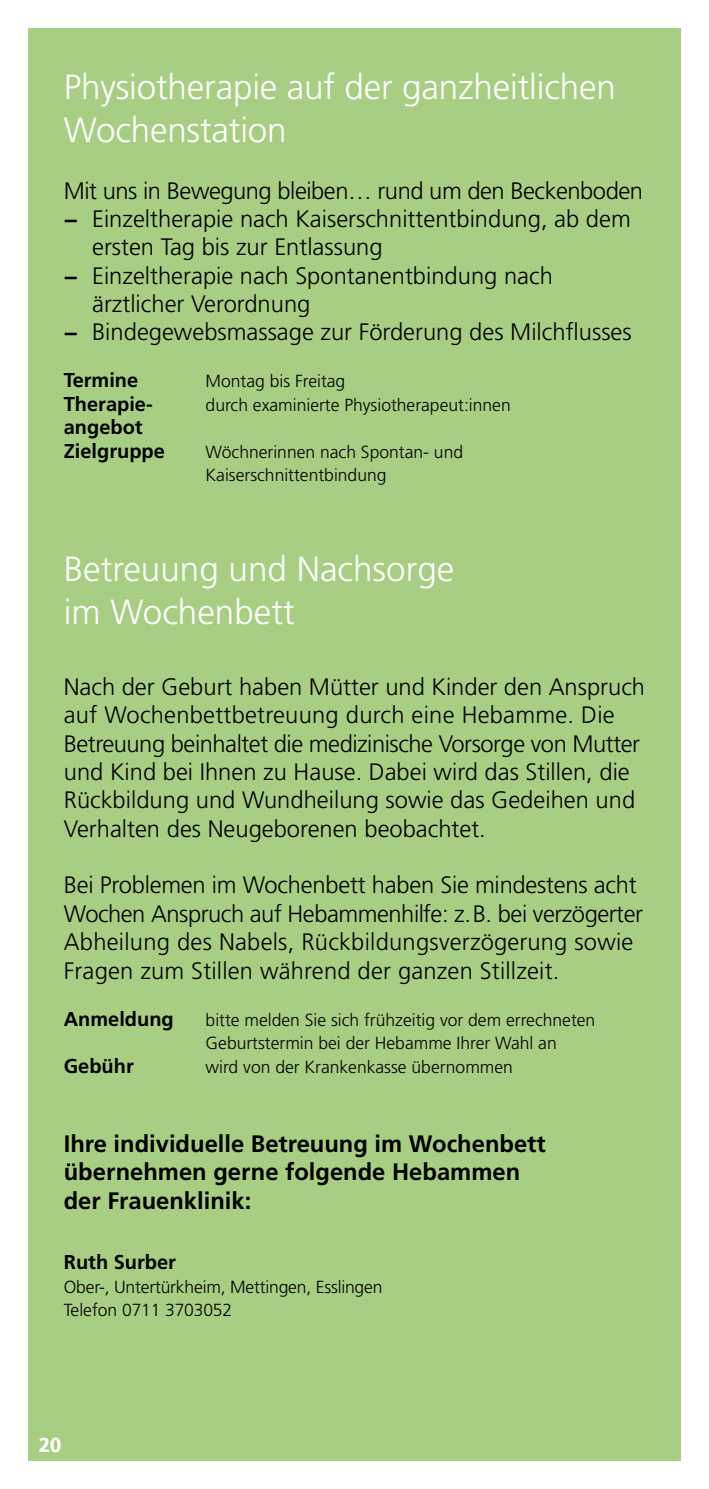
<style>
.page{position:relative;width:709px;height:1489px;background:#fff}
.page>*{position:absolute;margin:0;border:0;box-sizing:border-box;transform-origin:0 0}
.t1{font:300 35px/42.5px "Frutiger LT Pro";letter-spacing:-.005em;color:#fff}
.t2{font:300 23.75px/28.2px "Frutiger LT Pro";color:#000}
.t3{font:700 23.75px/28.2px "Frutiger LT Pro";color:#000}
.t4{font:300 23.75px "Frutiger LT Pro";letter-spacing:-.02em;color:#000}
.t5{font:700 20px/23.5px "Frutiger LT Pro";color:#000}
.t6{font:700 20px "Frutiger LT Pro";color:#fff}
.t7{font:300 17.5px/23.5px "Frutiger LT Pro";color:#000}
.s1{font-weight:700}
</style>
<div class="page">
<div style="left:28px;top:28px;width:652px;height:1432px;background:#a8ce84"></div>
<h1 class="t1" style="left:64px;top:66px;width:553px">Physiotherapie auf der ganzheitlichen<br>Wochenstation</h1>
<p class="t4" style="left:64px;top:176px;width:581px">Mit uns in Bewegung bleiben… rund um den Beckenboden</p>
<p class="t2" style="left:64px;top:205px;width:568px"><span class="s1">−</span> Einzeltherapie nach Kaiserschnittentbindung, ab dem</p>
<p class="t2" style="left:92px;top:233px;width:292px">ersten Tag bis zur Entlassung</p>
<p class="t2" style="left:64px;top:261px;width:490px"><span class="s1">−</span> Einzeltherapie nach Spontanentbindung nach</p>
<p class="t2" style="left:92px;top:290px;width:220px">ärztlicher Verordnung</p>
<p class="t2" style="left:64px;top:318px;width:569px"><span class="s1">−</span> Bindegewebsmassage zur Förderung des Milchflusses</p>
<p class="t5" style="left:64px;top:368px;width:76px">Termine</p>
<p class="t7" style="left:206px;top:369px;width:141px">Montag bis Freitag</p>
<p class="t5" style="left:64px;top:392px;width:90px">Therapie-</p>
<p class="t7" style="left:206px;top:393px;width:306px">durch examinierte Physiotherapeut:innen</p>
<p class="t5" style="left:64px;top:415px;width:103px">angebot<br>Zielgruppe</p>
<p class="t7" style="left:206px;top:440px;width:259px">Wöchnerinnen nach Spontan- und<br>Kaiserschnittentbindung</p>
<h1 class="t1" style="left:64px;top:548px;width:392px">Betreuung und Nachsorge im Wochenbett</h1>
<p class="t2" style="left:64px;top:672px;width:583px">Nach der Geburt haben Mütter und Kinder den Anspruch auf Wochenbettbetreuung durch eine Hebamme. Die Betreuung beinhaltet die medizinische Vorsorge von Mutter und Kind bei Ihnen zu Hause. Dabei wird das Stillen, die Rückbildung und Wundheilung sowie das Gedeihen und Verhalten des Neugeborenen beobachtet.</p>
<p class="t2" style="left:64px;top:871px;width:580px">Bei Problemen im Wochenbett haben Sie mindestens acht Wochen Anspruch auf Hebammenhilfe: z.B. bei verzögerter Abheilung des Nabels, Rückbildungsverzögerung sowie Fragen zum Stillen während der ganzen Stillzeit.</p>
<p class="t5" style="left:64px;top:1006px;width:112px">Anmeldung</p>
<p class="t7" style="left:206px;top:1007px;width:391px">bitte melden Sie sich frühzeitig vor dem errechneten<br>Geburtstermin bei der Hebamme Ihrer Wahl an</p>
<p class="t5" style="left:64px;top:1053px;width:72px">Gebühr</p>
<p class="t7" style="left:206px;top:1054px;width:309px">wird von der Krankenkasse übernommen</p>
<p class="t3" style="left:64px;top:1129px;width:483px">Ihre individuelle Betreuung im Wochenbett übernehmen gerne folgende Hebammen der Frauenklinik:</p>
<p class="t5" style="left:64px;top:1250px;width:114px">Ruth Surber</p>
<p class="t7" style="left:64px;top:1274px;width:320px">Ober-, Untertürkheim, Mettingen, Esslingen<br>Telefon 0711 3703052</p>
<p class="t6" style="left:39px;top:1432px;width:24px">20</p>
</div>
